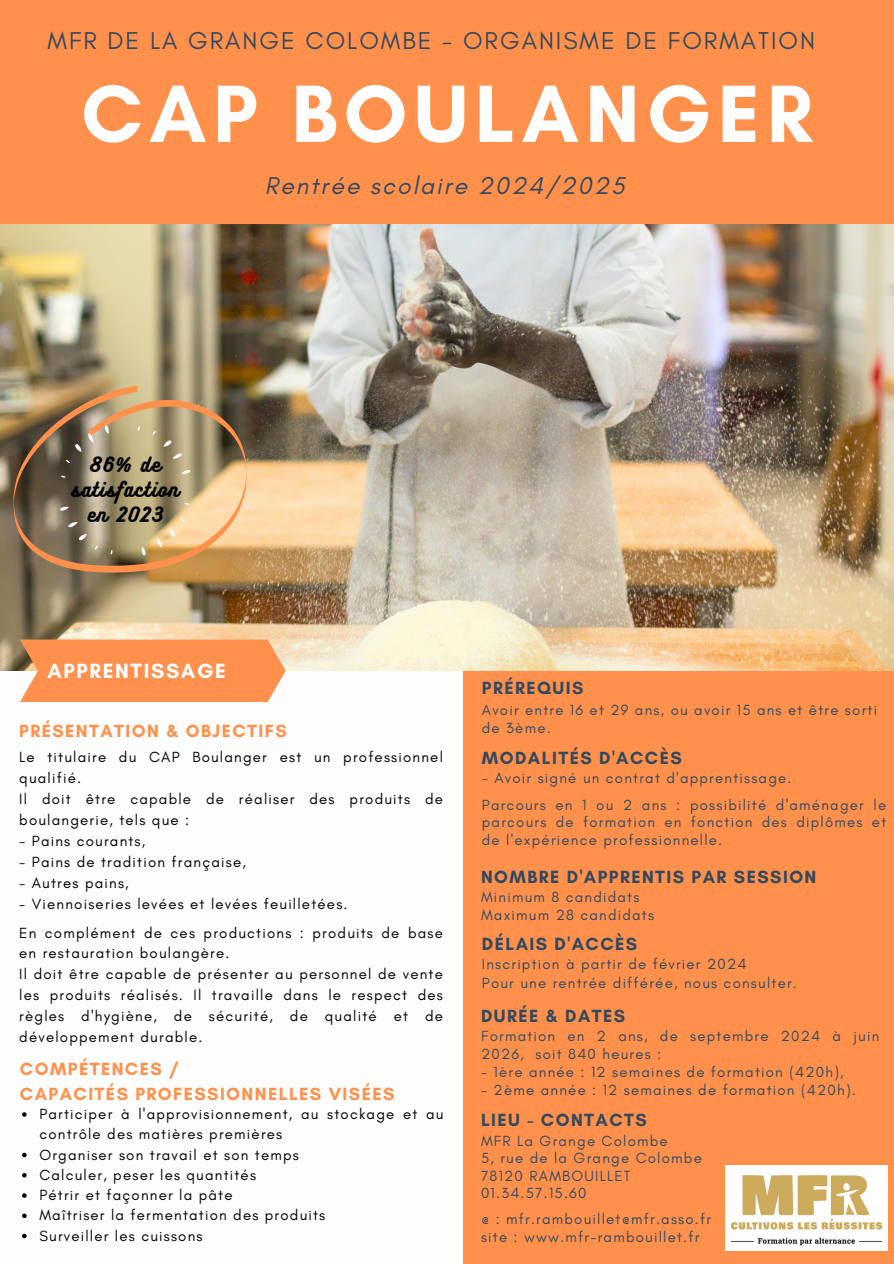
<style>
.page{position:relative;width:894px;height:1264px;background:#fff}
.page>*{position:absolute;margin:0;border:0;box-sizing:border-box;transform-origin:0 0}
.t1{font:700 82.65px "Glacial Indifference";letter-spacing:.08em;color:#fdfdfd}
.t2{font:24.75px "Glacial Indifference";letter-spacing:.08em;color:#34495e}
.t3{font:italic 24.75px "Glacial Indifference";letter-spacing:.08em;color:#34495e}
.t4{font:700 21px "Glacial Indifference";letter-spacing:.08em;color:#fff}
.t5{font:700 18px "Glacial Indifference";letter-spacing:.08em;color:#34495e}
.t6{font:700 18px/24.8px "Glacial Indifference";letter-spacing:.08em;color:#ff914d}
.t7{font:18px/24.8px "Bukhari Script";letter-spacing:.08em;color:#000;text-align:center}
.t8{font:15px/21px "Glacial Indifference";letter-spacing:.08em;color:#000}
.t9{font:15px/18px "Glacial Indifference";letter-spacing:.08em;color:#34495e}
</style>
<div class="page">
<div style="left:463px;top:539px;width:430px;height:724px;background:#ff914d"></div>
<img style="left:0;top:224px;width:893px;height:447px">
<div style="left:0;top:0;width:893px;height:224px;background:#ff914d"></div>
<svg style="left:20px;top:639px;width:265px;height:63px;background:#fc9555"></svg>
<img style="left:0;top:367px;width:263px;height:228px">
<svg style="left:22px;top:1112px;width:5px;height:4px"></svg>
<svg style="left:22px;top:1152px;width:5px;height:5px"></svg>
<svg style="left:22px;top:1173px;width:5px;height:4px"></svg>
<svg style="left:22px;top:1193px;width:5px;height:4px"></svg>
<svg style="left:22px;top:1213px;width:5px;height:4px"></svg>
<svg style="left:22px;top:1233px;width:5px;height:5px"></svg>
<img style="left:725px;top:1165px;width:162px;height:85px">
<svg style="left:60px;top:425px;width:130px;height:130px;background:#a59673"></svg>
<p class="t2" style="left:48px;top:26px;width:768px">MFR DE LA GRANGE COLOMBE - ORGANISME DE FORMATION</p>
<p class="t1" style="left:81px;top:63px;width:732px">CAP BOULANGER</p>
<p class="t3" style="left:265px;top:170px;width:361px">Rentrée scolaire 2024/2025</p>
<p class="t7" style="left:72px;top:451px;width:109px">86% de satisfaction en 2023</p>
<p class="t4" style="left:47px;top:657px;width:180px">APPRENTISSAGE</p>
<h5 class="t5" style="left:481px;top:677px;width:103px">PRÉREQUIS</h5>
<h2 class="t6" style="left:19px;top:718px;width:269px">PRÉSENTATION &amp; OBJECTIFS</h2>
<h1 class="t8" style="left:19px;top:746px;width:425px">Le titulaire du CAP Boulanger est un professionnel qualifié.</h1>
<h3 class="t8" style="left:19px;top:788px;width:425px">Il doit être capable de réaliser des produits de boulangerie, tels que :</h3>
<p class="t8" style="left:19px;top:830px;width:128px">- Pains courants,</p>
<p class="t8" style="left:19px;top:851px;width:228px">- Pains de tradition française,</p>
<p class="t8" style="left:19px;top:872px;width:111px">- Autres pains,</p>
<h6 class="t8" style="left:19px;top:893px;width:330px">- Viennoiseries levées et levées feuilletées.</h6>
<p class="t8" style="left:19px;top:922px;width:425px;line-height:20.5px">En complément de ces productions : produits de base en restauration boulangère.</p>
<h5 class="t8" style="left:19px;top:963px;width:425px;text-align:justify">Il doit être capable de présenter au personnel de vente les produits réalisés. Il travaille dans le respect des règles d'hygiène, de sécurité, de qualité et de développement durable.</h5>
<h5 class="t6" style="left:20px;top:1056px;width:376px">COMPÉTENCES /<br>CAPACITÉS PROFESSIONNELLES VISÉES</h5>
<p class="t8" style="left:39px;top:1103px;width:405px;line-height:20.2px">Participer à l'approvisionnement, au stockage et au contrôle des matières premières</p>
<p class="t8" style="left:39px;top:1143px;width:261px">Organiser son travail et son temps</p>
<h5 class="t8" style="left:39px;top:1163px;width:218px">Calculer, peser les quantités</h5>
<p class="t8" style="left:39px;top:1184px;width:195px">Pétrir et façonner la pâte</p>
<p class="t8" style="left:39px;top:1204px;width:287px">Maîtriser la fermentation des produits</p>
<h5 class="t8" style="left:39px;top:1224px;width:165px">Surveiller les cuissons</h5>
<p class="t9" style="left:481px;top:701px;width:396px">Avoir entre 16 et 29 ans, ou avoir 15 ans et être sorti de 3ème.</p>
<p class="t5" style="left:481px;top:747px;width:201px">MODALITÉS D'ACCÈS</p>
<h5 class="t9" style="left:481px;top:769px;width:311px">- Avoir signé un contrat d'apprentissage.</h5>
<p class="t9" style="left:481px;top:795px;width:406px;line-height:17.5px;text-align:justify">Parcours en 1 ou 2 ans : possibilité d'aménager le parcours de formation en fonction des diplômes et de l'expérience professionnelle.</p>
<p class="t5" style="left:481px;top:865px;width:337px">NOMBRE D'APPRENTIS PAR SESSION</p>
<p class="t9" style="left:481px;top:887px;width:160px">Minimum 8 candidats</p>
<h5 class="t9" style="left:481px;top:905px;width:174px">Maximum 28 candidats</h5>
<p class="t5" style="left:481px;top:933px;width:157px">DÉLAIS D'ACCÈS</p>
<p class="t9" style="left:481px;top:954px;width:266px">Inscription à partir de février 2024</p>
<p class="t9" style="left:481px;top:973px;width:316px">Pour une rentrée différée, nous consulter.</p>
<p class="t5" style="left:481px;top:1004px;width:146px">DURÉE &amp; DATES</p>
<p class="t9" style="left:481px;top:1026px;width:399px">Formation en 2 ans, de septembre 2024 à juin<br>2026, soit 840 heures :</p>
<p class="t9" style="left:481px;top:1062px;width:364px">- 1ère année : 12 semaines de formation (420h),</p>
<p class="t9" style="left:481px;top:1080px;width:376px">- 2ème année : 12 semaines de formation (420h).</p>
<p class="t5" style="left:481px;top:1109px;width:167px">LIEU - CONTACTS</p>
<p class="t9" style="left:481px;top:1131px;width:188px">MFR La Grange Colombe</p>
<p class="t9" style="left:481px;top:1148px;width:222px">5, rue de la Grange Colombe</p>
<h4 class="t9" style="left:481px;top:1166px;width:151px">78120 RAMBOUILLET</h4>
<h5 class="t9" style="left:481px;top:1183px;width:107px">01.34.57.15.60</h5>
<p class="t9" style="left:481px;top:1209px;width:231px">@ : mfr.rambouillet@mfr.asso.fr</p>
<p class="t9" style="left:481px;top:1227px;width:220px">site : www.mfr-rambouillet.fr</p>
</div>
